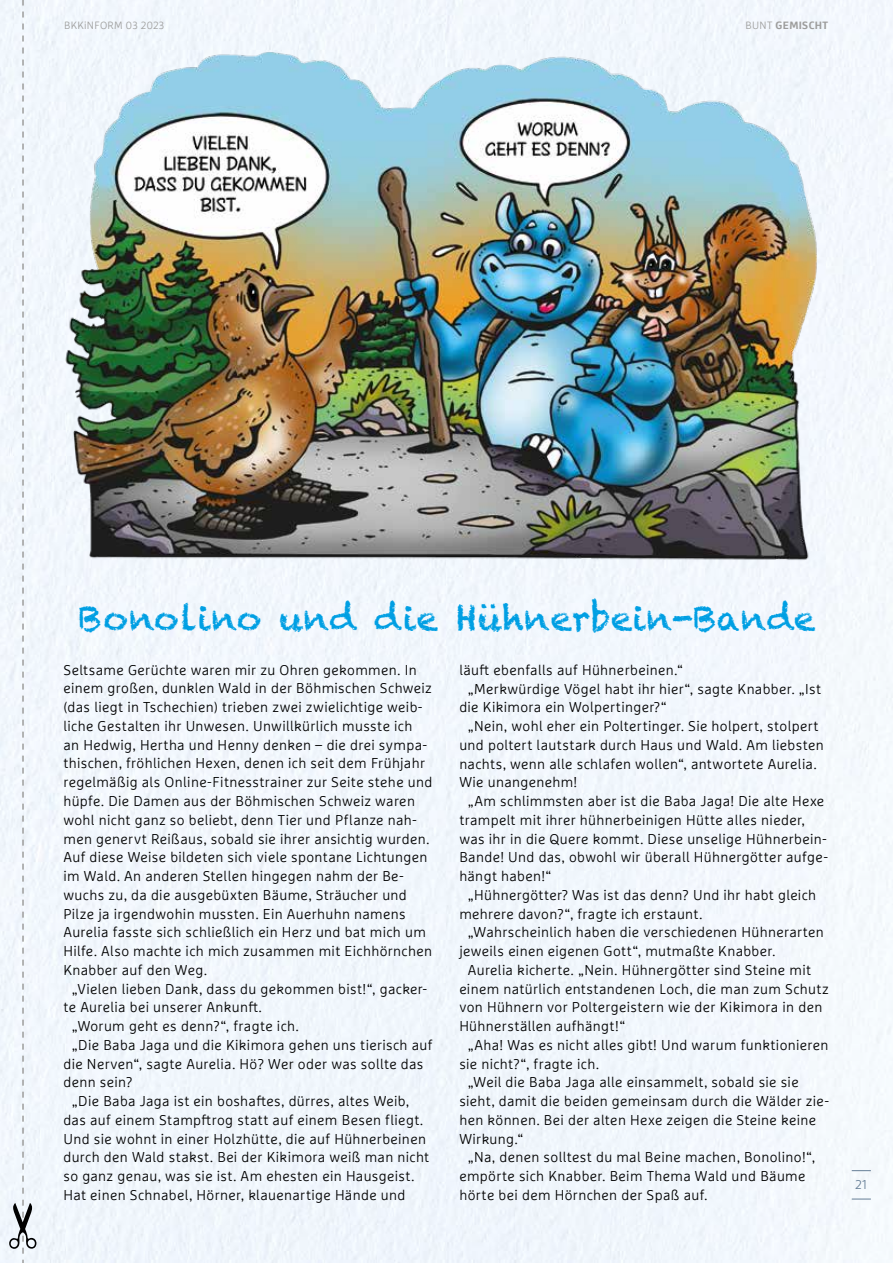
<style>
.page{position:relative;width:893px;height:1263px;background:#fff}
.page>*{position:absolute;margin:0;border:0;box-sizing:border-box;transform-origin:0 0}
.t1{font:34.5px "Chalkduster";letter-spacing:.01em;color:#009fe3}
.t2{font:300 14.25px "Marselisfor Ru V";letter-spacing:.02em;color:#000}
.t3{font:300 12.75px "Marselisfor Ru V";color:#657e96}
.t4{font:300 10.5px "Marselisfor Ru V";letter-spacing:.025em;color:#9d9d9c}
.t5{font:700 10.5px "Marselisfor Ru V";letter-spacing:.03em;color:#9d9d9c}
.s1{font-weight:300}
</style>
<div class="page">
<div style="left:9px;top:0;width:27px;height:1263px;background:#f1f7fd"></div>
<img style="left:47px;top:39px;width:799px;height:541px">
<svg style="left:852px;top:1170px;width:19px;height:1px"></svg>
<svg style="left:852px;top:1199px;width:19px;height:1px"></svg>
<p class="t4" style="left:64px;top:19px;width:102px">BKKiNFORM 03 2023</p>
<p class="t5" style="left:746px;top:19px;width:84px"><span class="s1">BUNT</span> GEMISCHT</p>
<h1 class="t1" style="left:79px;top:598px;width:738px">Bonolino und die Hühnerbein-Bande</h1>
<p class="t2" style="left:63px;top:661px;width:355px">Seltsame Gerüchte waren mir zu Ohren gekommen. In</p>
<p class="t2" style="left:63px;top:680px;width:370px">einem großen, dunklen Wald in der Böhmischen Schweiz</p>
<p class="t2" style="left:63px;top:698px;width:361px">(das liegt in Tschechien) trieben zwei zwielichtige weib-</p>
<p class="t2" style="left:63px;top:717px;width:351px">liche Gestalten ihr Unwesen. Unwillkürlich musste ich</p>
<p class="t2" style="left:63px;top:736px;width:365px">an Hedwig, Hertha und Henny denken – die drei sympa-</p>
<p class="t2" style="left:63px;top:755px;width:363px">thischen, fröhlichen Hexen, denen ich seit dem Frühjahr</p>
<p class="t2" style="left:63px;top:773px;width:371px">regelmäßig als Online-Fitnesstrainer zur Seite stehe und</p>
<p class="t2" style="left:63px;top:792px;width:353px">hüpfe. Die Damen aus der Böhmischen Schweiz waren</p>
<p class="t2" style="left:63px;top:811px;width:355px">wohl nicht ganz so beliebt, denn Tier und Pflanze nah-</p>
<p class="t2" style="left:63px;top:830px;width:367px">men genervt Reißaus, sobald sie ihrer ansichtig wurden.</p>
<p class="t2" style="left:63px;top:848px;width:366px">Auf diese Weise bildeten sich viele spontane Lichtungen</p>
<p class="t2" style="left:63px;top:867px;width:342px">im Wald. An anderen Stellen hingegen nahm der Be-</p>
<p class="t2" style="left:63px;top:886px;width:345px">wuchs zu, da die ausgebüxten Bäume, Sträucher und</p>
<p class="t2" style="left:63px;top:905px;width:344px">Pilze ja irgendwohin mussten. Ein Auerhuhn namens</p>
<p class="t2" style="left:63px;top:924px;width:364px">Aurelia fasste sich schließlich ein Herz und bat mich um</p>
<p class="t2" style="left:63px;top:942px;width:370px">Hilfe. Also machte ich mich zusammen mit Eichhörnchen</p>
<p class="t2" style="left:63px;top:961px;width:145px">Knabber auf den Weg.</p>
<p class="t2" style="left:72px;top:980px;width:357px">„Vielen lieben Dank, dass du gekommen bist!“, gacker-</p>
<p class="t2" style="left:63px;top:999px;width:200px">te Aurelia bei unserer Ankunft.</p>
<p class="t2" style="left:72px;top:1017px;width:228px">„Worum geht es denn?“, fragte ich.</p>
<p class="t2" style="left:72px;top:1036px;width:362px">„Die Baba Jaga und die Kikimora gehen uns tierisch auf</p>
<p class="t2" style="left:63px;top:1055px;width:362px">die Nerven“, sagte Aurelia. Hö? Wer oder was sollte das</p>
<p class="t2" style="left:63px;top:1074px;width:71px">denn sein?</p>
<p class="t2" style="left:72px;top:1092px;width:339px">„Die Baba Jaga ist ein boshaftes, dürres, altes Weib,</p>
<p class="t2" style="left:63px;top:1111px;width:361px">das auf einem Stampftrog statt auf einem Besen fliegt.</p>
<p class="t2" style="left:63px;top:1130px;width:364px">Und sie wohnt in einer Holzhütte, die auf Hühnerbeinen</p>
<p class="t2" style="left:63px;top:1149px;width:367px">durch den Wald stakst. Bei der Kikimora weiß man nicht</p>
<p class="t2" style="left:63px;top:1167px;width:352px">so ganz genau, was sie ist. Am ehesten ein Hausgeist.</p>
<p class="t2" style="left:63px;top:1186px;width:344px">Hat einen Schnabel, Hörner, klauenartige Hände und</p>
<p class="t2" style="left:459px;top:661px;width:225px">läuft ebenfalls auf Hühnerbeinen.“</p>
<p class="t2" style="left:468px;top:680px;width:355px">„Merkwürdige Vögel habt ihr hier“, sagte Knabber. „Ist</p>
<p class="t2" style="left:459px;top:699px;width:209px">die Kikimora ein Wolpertinger?“</p>
<p class="t2" style="left:468px;top:717px;width:352px">„Nein, wohl eher ein Poltertinger. Sie holpert, stolpert</p>
<p class="t2" style="left:459px;top:736px;width:366px">und poltert lautstark durch Haus und Wald. Am liebsten</p>
<p class="t2" style="left:459px;top:755px;width:359px">nachts, wenn alle schlafen wollen“, antwortete Aurelia.</p>
<p class="t2" style="left:459px;top:774px;width:120px">Wie unangenehm!</p>
<p class="t2" style="left:468px;top:792px;width:358px">„Am schlimmsten aber ist die Baba Jaga! Die alte Hexe</p>
<p class="t2" style="left:459px;top:811px;width:347px">trampelt mit ihrer hühnerbeinigen Hütte alles nieder,</p>
<p class="t2" style="left:459px;top:830px;width:369px">was ihr in die Quere kommt. Diese unselige Hühnerbein-</p>
<p class="t2" style="left:459px;top:849px;width:370px">Bande! Und das, obwohl wir überall Hühnergötter aufge-</p>
<p class="t2" style="left:459px;top:867px;width:94px">hängt haben!“</p>
<p class="t2" style="left:468px;top:886px;width:350px">„Hühnergötter? Was ist das denn? Und ihr habt gleich</p>
<p class="t2" style="left:459px;top:905px;width:245px">mehrere davon?“, fragte ich erstaunt.</p>
<p class="t2" style="left:468px;top:924px;width:358px">„Wahrscheinlich haben die verschiedenen Hühnerarten</p>
<p class="t2" style="left:459px;top:942px;width:318px">jeweils einen eigenen Gott“, mutmaßte Knabber.</p>
<p class="t2" style="left:468px;top:961px;width:345px">Aurelia kicherte. „Nein. Hühnergötter sind Steine mit</p>
<p class="t2" style="left:459px;top:980px;width:371px">einem natürlich entstandenen Loch, die man zum Schutz</p>
<p class="t2" style="left:459px;top:999px;width:365px">von Hühnern vor Poltergeistern wie der Kikimora in den</p>
<p class="t2" style="left:459px;top:1017px;width:167px">Hühnerställen aufhängt!“</p>
<p class="t2" style="left:468px;top:1036px;width:362px">„Aha! Was es nicht alles gibt! Und warum funktionieren</p>
<p class="t2" style="left:459px;top:1055px;width:141px">sie nicht?“, fragte ich.</p>
<p class="t2" style="left:468px;top:1074px;width:332px">„Weil die Baba Jaga alle einsammelt, sobald sie sie</p>
<p class="t2" style="left:459px;top:1092px;width:371px">sieht, damit die beiden gemeinsam durch die Wälder zie-</p>
<p class="t2" style="left:459px;top:1111px;width:358px">hen können. Bei der alten Hexe zeigen die Steine keine</p>
<p class="t2" style="left:459px;top:1130px;width:65px">Wirkung.“</p>
<p class="t2" style="left:468px;top:1149px;width:349px">„Na, denen solltest du mal Beine machen, Bonolino!“,</p>
<p class="t2" style="left:459px;top:1167px;width:348px">empörte sich Knabber. Beim Thema Wald und Bäume</p>
<p class="t2" style="left:459px;top:1186px;width:250px">hörte bei dem Hörnchen der Spaß auf.</p>
<p class="t3" style="left:855px;top:1176px;width:13px">21</p>
</div>
